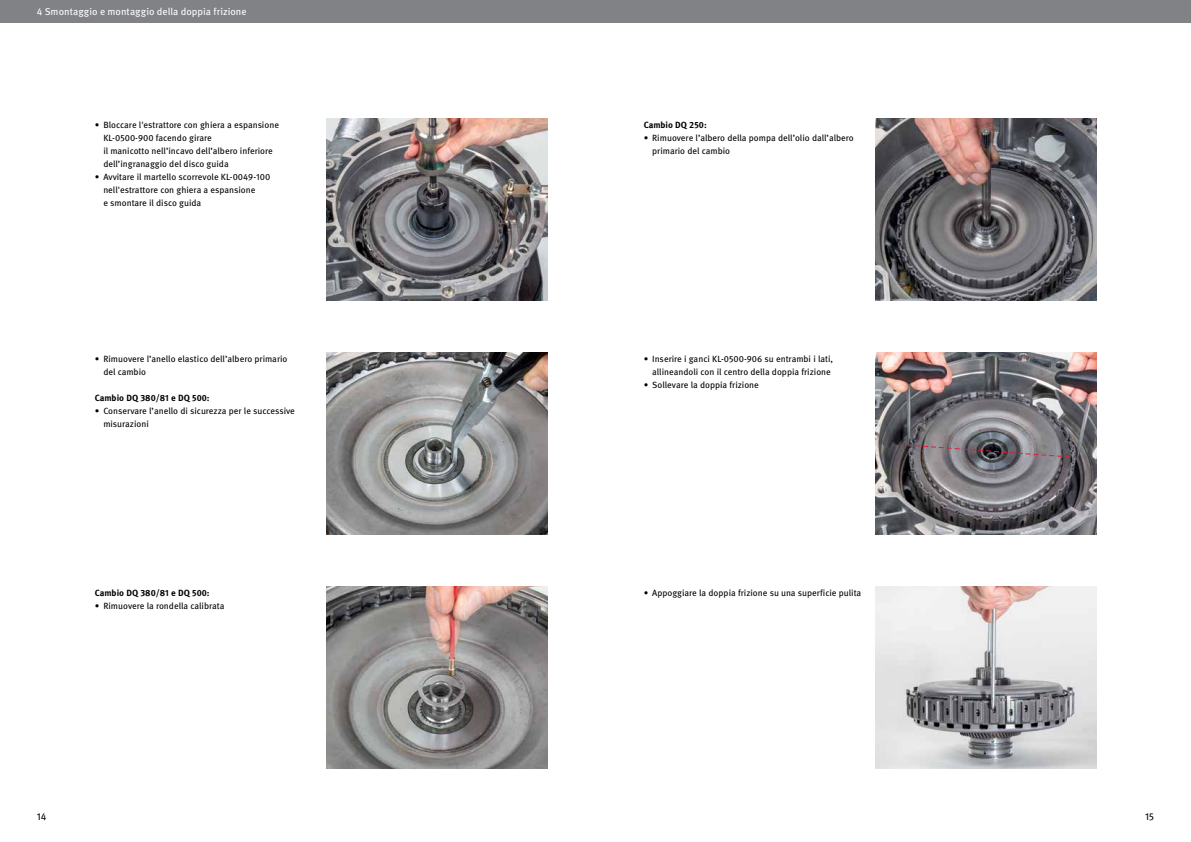
<style>
.page{position:relative;width:1191px;height:842px;background:#fff}
.page>*{position:absolute;margin:0;border:0;box-sizing:border-box;transform-origin:0 0}
.t1{font:10px "Meta OT";color:#fff}
.t2{font:10px "Meta OT";color:#000}
.t3{font:9px/13px "Meta OT";color:#000}
.t4{font:700 9px "Meta OT";color:#000}
</style>
<div class="page">
<div style="left:0;top:0;width:595px;height:23px;background:#808285"></div>
<div style="left:595px;top:0;width:596px;height:23px;background:#808285"></div>
<img style="left:327px;top:586px;width:220px;height:182px">
<img style="left:875px;top:586px;width:221px;height:182px">
<img style="left:327px;top:352px;width:220px;height:182px">
<img style="left:875px;top:352px;width:221px;height:182px">
<img style="left:327px;top:118px;width:220px;height:182px">
<img style="left:875px;top:118px;width:221px;height:182px">
<svg style="left:906px;top:444px;width:172px;height:14px;background:#72686e"></svg>
<p class="t1" style="left:37px;top:5px;width:211px">4 Smontaggio e montaggio della doppia frizione</p>
<p class="t3" style="left:103px;top:118px;width:177px;text-indent:-9px">• Bloccare l'estrattore con ghiera a espansione KL-0500-900 facendo girare<br>il manicotto nell’incavo dell’albero inferiore dell’ingranaggio del disco guida</p>
<p class="t3" style="left:103px;top:170px;width:168px;text-indent:-9px">• Avvitare il martello scorrevole KL-0049-100 nell'estrattore con ghiera a espansione<br>e smontare il disco guida</p>
<p class="t3" style="left:103px;top:352px;width:186px;text-indent:-9px">• Rimuovere l’anello elastico dell’albero primario del cambio</p>
<p class="t4" style="left:95px;top:392px;width:116px">Cambio DQ 380/81 e DQ 500:</p>
<p class="t3" style="left:103px;top:404px;width:193px;text-indent:-9px">• Conservare l’anello di sicurezza per le successive misurazioni</p>
<p class="t4" style="left:95px;top:587px;width:116px">Cambio DQ 380/81 e DQ 500:</p>
<p class="t3" style="left:95px;top:599px;width:131px">• Rimuovere la rondella calibrata</p>
<p class="t4" style="left:643px;top:119px;width:65px">Cambio DQ 250:</p>
<p class="t3" style="left:652px;top:131px;width:203px;text-indent:-9px">• Rimuovere l’albero della pompa dell’olio dall’albero primario del cambio</p>
<p class="t3" style="left:643px;top:352px;width:191px;text-align:right">• Inserire i ganci KL-0500-906 su entrambi i lati, allineandoli con il centro della doppia frizione</p>
<p class="t3" style="left:643px;top:378px;width:117px">• Sollevare la doppia frizione</p>
<p class="t3" style="left:643px;top:586px;width:219px">• Appoggiare la doppia frizione su una superficie pulita</p>
<p class="t2" style="left:37px;top:810px;width:11px">14</p>
<p class="t2" style="left:1145px;top:810px;width:10px">15</p>
</div>
